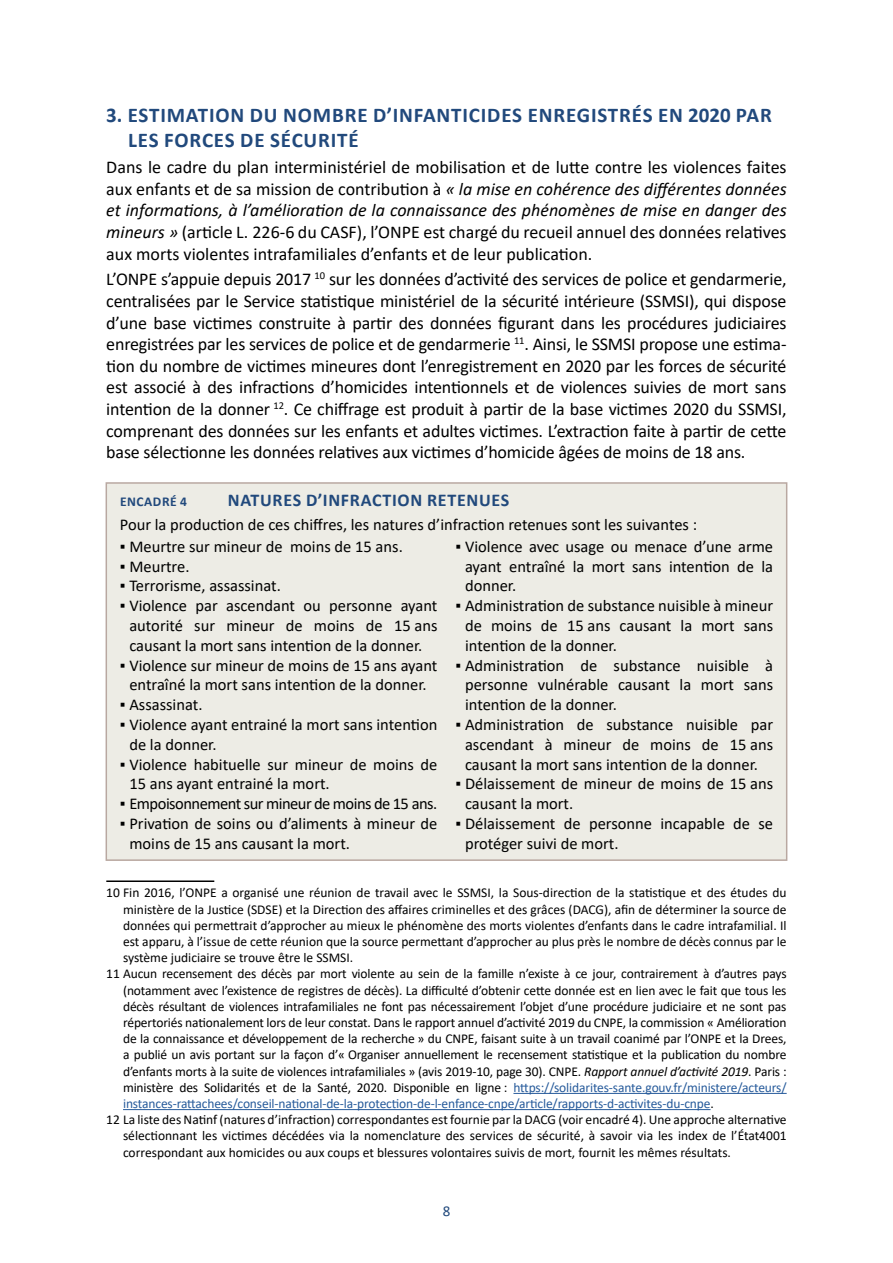
<style>
.page{position:relative;width:893px;height:1263px;background:#fff}
.page>*{position:absolute;margin:0;border:0;box-sizing:border-box;transform-origin:0 0}
.t1{font:700 21px/25.2px "Calibri";letter-spacing:.04em;color:#21497c}
.t2{font:18px/21.6px "Calibri";letter-spacing:-.01em;color:#000;text-align:justify}
.t3{font:700 18px "Calibri";letter-spacing:.04em;color:#21497c}
.t4{font:16.5px/19.8px "Calibri";color:#000}
.t5{font:16.5px "Calibri";letter-spacing:-.03em;color:#000}
.t6{font:15px "Calibri";color:#21497c}
.t7{font:13.5px "Calibri";letter-spacing:-.01em;color:#000}
.t8{font:13.5px "Calibri";letter-spacing:-.01em;color:#275b9b}
.t9{font:700 13.5px "Calibri";letter-spacing:.04em;color:#21497c}
.s1{font-style:italic}
.s2{color:#275b9b}
.s3{color:#000}
</style>
<div class="page">
<hr style="left:106px;top:880px;width:108px;height:2px;background:#000">
<hr style="left:513px;top:1093px;width:274px;height:1px;background:#275b9b">
<hr style="left:123px;top:1109px;width:587px;height:1px;background:#275b9b">
<div style="left:106px;top:483px;width:681px;height:377px;background:#edece5"></div>
<div style="left:106px;top:482px;width:681px;height:379px;border:2px solid #b9a8a1"></div>
<h1 class="t1" style="left:128px;top:102px;width:645px;text-indent:-22px">3. ESTIMATION DU NOMBRE D’INFANTICIDES ENREGISTRÉS EN 2020 PAR<br>LES FORCES DE SÉCURITÉ</h1>
<p class="t2" style="left:106px;top:156px;width:682px">Dans le cadre du plan interministériel de mobilisation et de lutte contre les violences faites aux enfants et de sa mission de contribution à <span class="s1">« la mise en cohérence des différentes données et informations, à l’amélioration de la connaissance des phénomènes de mise en danger des mineurs »</span> (article L. 226-6 du CASF), l’ONPE est chargé du recueil annuel des données relatives aux morts violentes intrafamiliales d’enfants et de leur publication.</p>
<p class="t2" style="left:106px;top:268px;width:682px">L’ONPE s’appuie depuis 2017 <sup>10</sup> sur les données d’activité des services de police et gendarmerie, centralisées par le Service statistique ministériel de la sécurité intérieure (SSMSI), qui dispose d’une base victimes construite à partir des données figurant dans les procédures judiciaires enregistrées par les services de police et de gendarmerie <sup>11</sup>. Ainsi, le SSMSI propose une estima&shy;tion du nombre de victimes mineures dont l’enregistrement en 2020 par les forces de sécurité est associé à des infractions d’homicides intentionnels et de violences suivies de mort sans intention de la donner <sup>12</sup>. Ce chiffrage est produit à partir de la base victimes 2020 du SSMSI, comprenant des données sur les enfants et adultes victimes. L’extraction faite à partir de cette base sélectionne les données relatives aux victimes d’homicide âgées de moins de 18 ans.</p>
<p class="t9" style="left:120px;top:492px;width:68px">ENCADRÉ 4</p>
<h2 class="t3" style="left:228px;top:487px;width:283px">NATURES D’INFRACTION RETENUES</h2>
<p class="t4" style="left:120px;top:514px;width:579px">Pour la production de ces chiffres, les natures d’infraction retenues sont les suivantes :</p>
<p class="t4" style="left:120px;top:536px;width:284px">▪ Meurtre sur mineur de moins de 15 ans.</p>
<p class="t4" style="left:120px;top:556px;width:71px">▪ Meurtre.</p>
<p class="t4" style="left:120px;top:575px;width:163px">▪ Terrorisme, assassinat.</p>
<p class="t4" style="left:120px;top:595px;width:319px;text-align:center">▪ Violence par ascendant ou personne ayant autorité sur mineur de moins de 15 ans causant la mort sans intention de la donner.</p>
<p class="t4" style="left:120px;top:655px;width:319px;text-align:center">▪ Violence sur mineur de moins de 15 ans ayant entraîné la mort sans intention de la donner.</p>
<p class="t4" style="left:120px;top:694px;width:84px">▪ Assassinat.</p>
<p class="t4" style="left:129px;top:714px;width:310px;text-indent:-10px">▪ Violence ayant entrainé la mort sans intention de la donner.</p>
<p class="t4" style="left:129px;top:754px;width:310px;text-indent:-10px">▪ Violence habituelle sur mineur de moins de<br>15 ans ayant entrainé la mort.</p>
<p class="t5" style="left:120px;top:792px;width:319px">▪ Empoisonnement sur mineur de moins de 15 ans.</p>
<p class="t4" style="left:129px;top:813px;width:310px;text-indent:-10px">▪ Privation de soins ou d’aliments à mineur de moins de 15 ans causant la mort.</p>
<p class="t4" style="left:465px;top:536px;width:310px;text-align:justify;text-indent:-10px">▪ Violence avec usage ou menace d’une arme ayant entraîné la mort sans intention de la donner.</p>
<p class="t4" style="left:465px;top:595px;width:310px;text-align:justify;text-indent:-10px">▪ Administration de substance nuisible à mineur de moins de 15 ans causant la mort sans intention de la donner.</p>
<p class="t4" style="left:465px;top:655px;width:310px;text-align:justify;text-indent:-10px">▪ Administration de substance nuisible à personne vulnérable causant la mort sans intention de la donner.</p>
<p class="t4" style="left:455px;top:714px;width:319px;text-align:center">▪ Administration de substance nuisible par ascendant à mineur de moins de 15 ans causant la mort sans intention de la donner.</p>
<p class="t4" style="left:465px;top:773px;width:310px;text-indent:-10px">▪ Délaissement de mineur de moins de 15 ans causant la mort.</p>
<p class="t4" style="left:465px;top:813px;width:310px;text-indent:-10px">▪ Délaissement de personne incapable de se protéger suivi de mort.</p>
<p class="t7" style="left:106px;top:883px;width:682px">10 Fin 2016, l’ONPE a organisé une réunion de travail avec le SSMSI, la Sous-direction de la statistique et des études du</p>
<p class="t7" style="left:123px;top:900px;width:665px">ministère de la Justice (SDSE) et la Direction des affaires criminelles et des grâces (DACG), afin de déterminer la source de</p>
<p class="t7" style="left:123px;top:916px;width:665px">données qui permettrait d’approcher au mieux le phénomène des morts violentes d’enfants dans le cadre intrafamilial. Il</p>
<p class="t7" style="left:123px;top:932px;width:665px">est apparu, à l’issue de cette réunion que la source permettant d’approcher au plus près le nombre de décès connus par le</p>
<p class="t7" style="left:123px;top:948px;width:232px">système judiciaire se trouve être le SSMSI.</p>
<p class="t7" style="left:106px;top:964px;width:682px">11 Aucun recensement des décès par mort violente au sein de la famille n’existe à ce jour, contrairement à d’autres pays</p>
<p class="t7" style="left:123px;top:981px;width:665px">(notamment avec l’existence de registres de décès). La difficulté d’obtenir cette donnée est en lien avec le fait que tous les</p>
<p class="t7" style="left:123px;top:997px;width:665px">décès résultant de violences intrafamiliales ne font pas nécessairement l’objet d’une procédure judiciaire et ne sont pas</p>
<p class="t7" style="left:123px;top:1013px;width:665px">répertoriés nationalement lors de leur constat. Dans le rapport annuel d’activité 2019 du CNPE, la commission « Amélioration</p>
<p class="t7" style="left:123px;top:1029px;width:665px">de la connaissance et développement de la recherche » du CNPE, faisant suite à un travail coanimé par l’ONPE et la Drees,</p>
<p class="t7" style="left:123px;top:1045px;width:665px">a publié un avis portant sur la façon d’« Organiser annuellement le recensement statistique et la publication du nombre</p>
<p class="t7" style="left:123px;top:1062px;width:665px">d’enfants morts à la suite de violences intrafamiliales » (avis 2019-10, page 30). CNPE. <span class="s1">Rapport annuel d’activité 2019</span>. Paris :</p>
<p class="t7" style="left:123px;top:1078px;width:665px">ministère des Solidarités et de la Santé, 2020. Disponible en ligne : <span class="s2">https://solidarites-sante.gouv.fr/ministere/acteurs/</span></p>
<p class="t8" style="left:123px;top:1094px;width:592px">instances-rattachees/conseil-national-de-la-protection-de-l-enfance-cnpe/article/rapports-d-activites-du-cnpe<span class="s3">.</span></p>
<p class="t7" style="left:106px;top:1110px;width:682px">12 La liste des Natinf (natures d’infraction) correspondantes est fournie par la DACG (voir encadré 4). Une approche alternative</p>
<p class="t7" style="left:123px;top:1126px;width:665px">sélectionnant les victimes décédées via la nomenclature des services de sécurité, à savoir via les index de l’État4001</p>
<p class="t7" style="left:123px;top:1143px;width:609px">correspondant aux homicides ou aux coups et blessures volontaires suivis de mort, fournit les mêmes résultats.</p>
<p class="t6" style="left:443px;top:1201px;width:9px">8</p>
</div>
